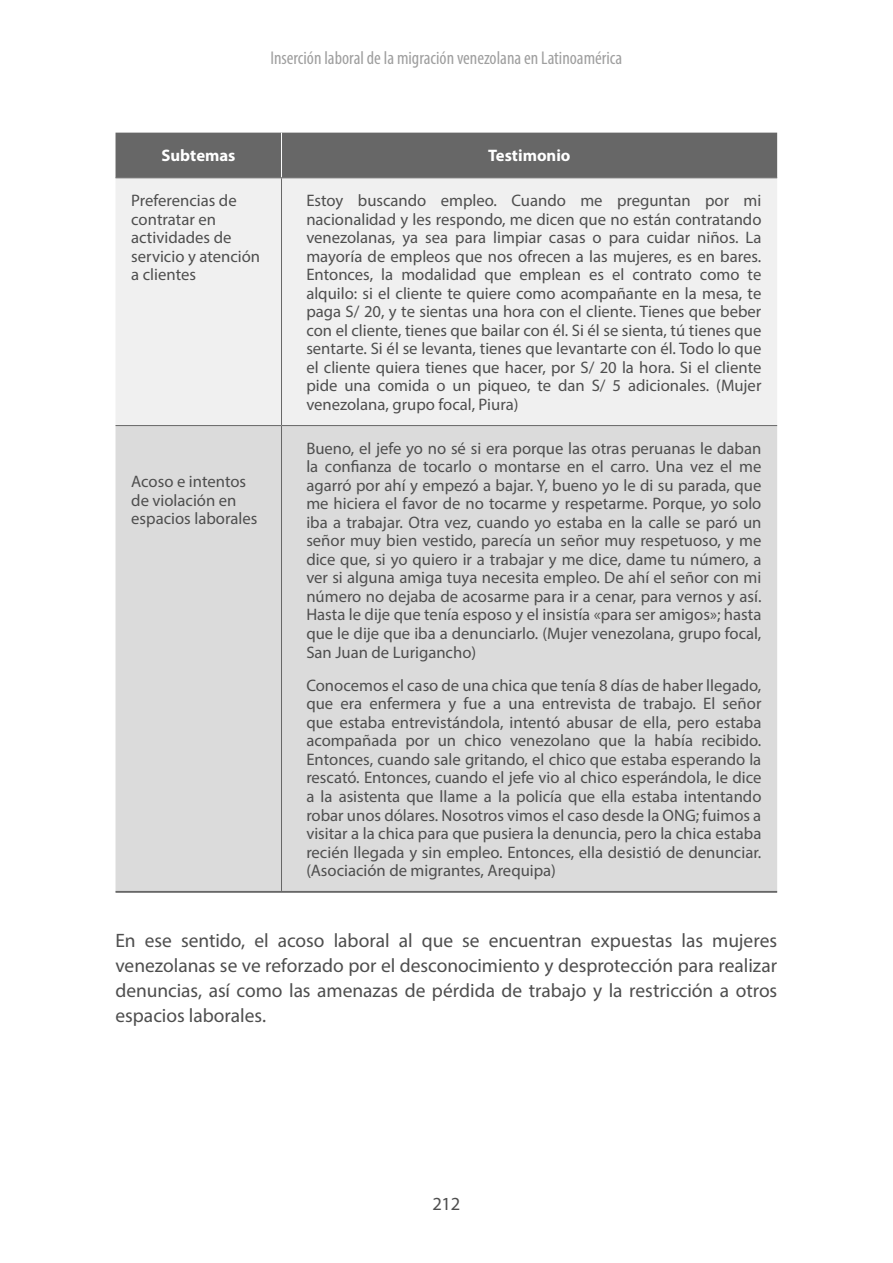
<style>
.page{position:relative;width:893px;height:1263px;background:#fff}
.page>*{position:absolute;margin:0;border:0;box-sizing:border-box;transform-origin:0 0}
.t1{font:19.5px/25px "Myriad Pro";color:#4e4e4e;text-align:justify}
.t2{font:condensed 18.45px "Myriad Pro";color:#9f9f9f}
.t3{font:18.45px "Myriad Pro";color:#4e4e4e}
.t4{font:16.65px/18.5px "Myriad Pro";color:#4e4e4e;text-align:justify}
.t5{font:700 16.65px "Myriad Pro";color:#fff}
</style>
<div class="page">
<div style="left:116px;top:133px;width:661px;height:44px;background:#676767"></div>
<div style="left:116px;top:178px;width:661px;height:247px;background:#f0f0f0"></div>
<div style="left:116px;top:426px;width:661px;height:465px;background:#dbdbdb"></div>
<hr style="left:281px;top:133px;width:1px;height:44px;background:#fff">
<hr style="left:116px;top:177px;width:165px;height:1px;background:#676767">
<hr style="left:281px;top:178px;width:1px;height:247px;background:#676767">
<hr style="left:281px;top:177px;width:496px;height:1px;background:#676767">
<hr style="left:116px;top:425px;width:165px;height:1px;background:#676767">
<hr style="left:281px;top:426px;width:1px;height:465px;background:#676767">
<hr style="left:281px;top:425px;width:496px;height:1px;background:#676767">
<hr style="left:116px;top:891px;width:661px;height:2px;background:#676767">
<p class="t2" style="left:270px;top:51px;width:353px">Inserción laboral de la migración venezolana en Latinoamérica</p>
<p class="t5" style="left:162px;top:149px;width:75px">Subtemas</p>
<p class="t5" style="left:488px;top:149px;width:84px">Testimonio</p>
<p class="t4" style="left:131px;top:192px;width:130px;text-align:left">Preferencias de contratar en actividades de servicio y atención a clientes</p>
<p class="t4" style="left:306px;top:192px;width:457px">Estoy buscando empleo. Cuando me preguntan por mi nacionalidad y les respondo, me dicen que no están contratando venezolanas, ya sea para limpiar casas o para cuidar niños. La mayoría de empleos que nos ofrecen a las mujeres, es en bares.<br>Entonces, la modalidad que emplean es el contrato como te alquilo: si el cliente te quiere como acompañante en la mesa, te paga S/ 20, y te sientas una hora con el cliente. Tienes que beber con el cliente, tienes que bailar con él. Si él se sienta, tú tienes que sentarte. Si él se levanta, tienes que levantarte con él. Todo lo que el cliente quiera tienes que hacer, por S/ 20 la hora. Si el cliente pide una comida o un piqueo, te dan S/ 5 adicionales. (Mujer venezolana, grupo focal, Piura)</p>
<p class="t4" style="left:131px;top:473px;width:128px;text-align:left">Acoso e intentos de violación en espacios laborales</p>
<p class="t4" style="left:306px;top:440px;width:457px">Bueno, el jefe yo no sé si era porque las otras peruanas le daban la confianza de tocarlo o montarse en el carro. Una vez el me agarró por ahí y empezó a bajar. Y, bueno yo le di su parada, que me hiciera el favor de no tocarme y respetarme. Porque, yo solo iba a trabajar. Otra vez, cuando yo estaba en la calle se paró un señor muy bien vestido, parecía un señor muy respetuoso, y me dice que, si yo quiero ir a trabajar y me dice, dame tu número, a ver si alguna amiga tuya necesita empleo. De ahí el señor con mi número no dejaba de acosarme para ir a cenar, para vernos y así.<br>Hasta le dije que tenía esposo y el insistía «para ser amigos»; hasta que le dije que iba a denunciarlo. (Mujer venezolana, grupo focal, San Juan de Lurigancho)</p>
<p class="t4" style="left:306px;top:677px;width:457px">Conocemos el caso de una chica que tenía 8 días de haber llegado, que era enfermera y fue a una entrevista de trabajo. El señor que estaba entrevistándola, intentó abusar de ella, pero estaba acompañada por un chico venezolano que la había recibido.<br>Entonces, cuando sale gritando, el chico que estaba esperando la rescató. Entonces, cuando el jefe vio al chico esperándola, le dice a la asistenta que llame a la policía que ella estaba intentando robar unos dólares. Nosotros vimos el caso desde la ONG; fuimos a visitar a la chica para que pusiera la denuncia, pero la chica estaba recién llegada y sin empleo. Entonces, ella desistió de denunciar. (Asociación de migrantes, Arequipa)</p>
<p class="t1" style="left:116px;top:929px;width:663px">En ese sentido, el acoso laboral al que se encuentran expuestas las mujeres venezolanas se ve reforzado por el desconocimiento y desprotección para realizar denuncias, así como las amenazas de pérdida de trabajo y la restricción a otros espacios laborales.</p>
<p class="t3" style="left:432px;top:1196px;width:29px">212</p>
</div>
